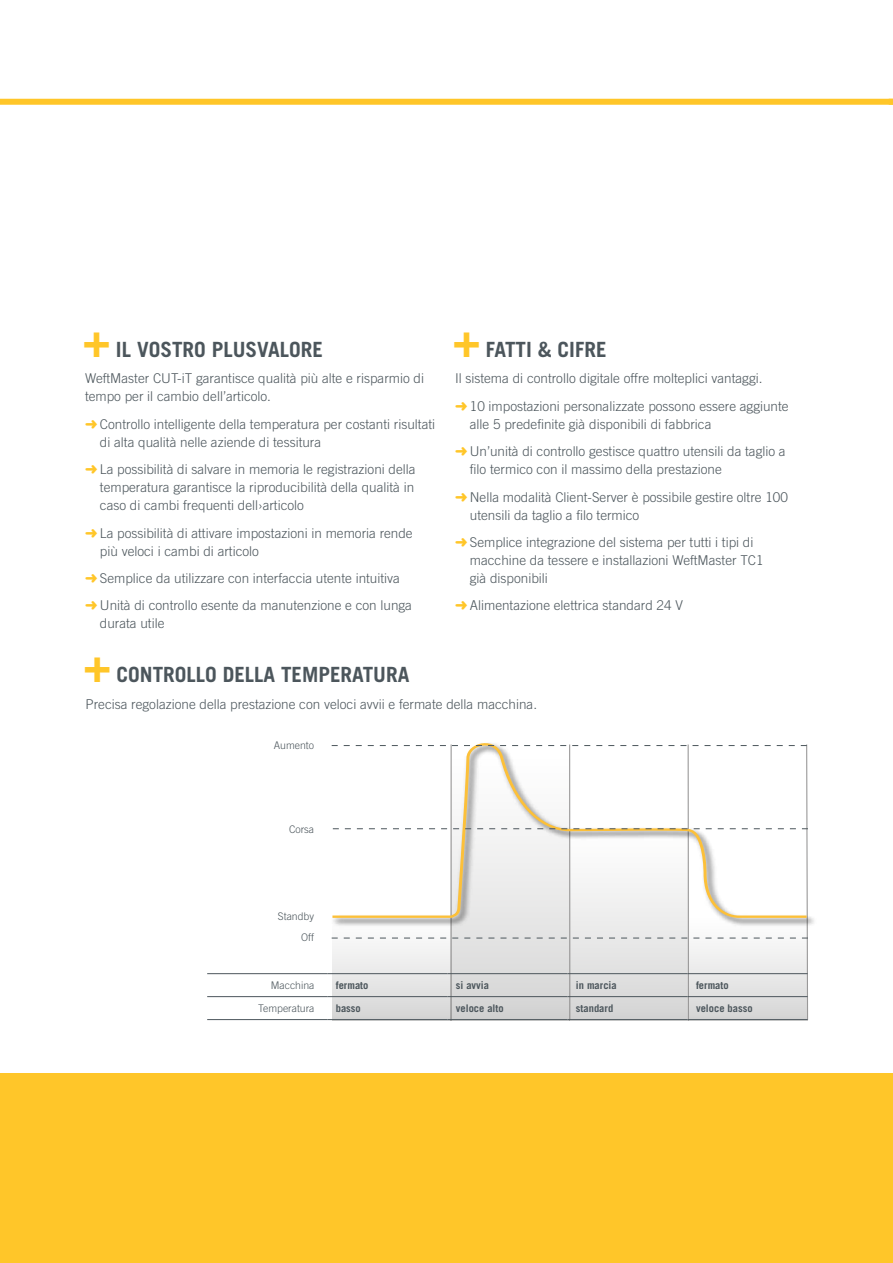
<style>
.page{position:relative;width:893px;height:1263px;background:#fff}
.page>*{position:absolute;margin:0;border:0;box-sizing:border-box;transform-origin:0 0}
.t1{font:700 21px "Trade Gothic LT Std";color:#4c565c}
.t2{font:300 13.5px/18px "Trade Gothic LT Std";color:#4c565c}
.t3{font:700 10.5px "Trade Gothic LT Com";color:#4c565c}
.t4{font:300 10.5px/21px "Trade Gothic LT Com";color:#4c565c;text-align:right}
.s1{font-family:"Trade Gothic LT Com";font-size:45px;color:#ffc629}
.s2{color:#ffc629}
</style>
<div class="page">
<div style="left:0;top:99px;width:893px;height:6px;background:#ffc629"></div>
<div style="left:0;top:1073px;width:893px;height:190px;background:#ffc629"></div>
<svg style="left:332px;top:744px;width:476px;height:275px"></svg>
<hr style="left:207px;top:973px;width:120px;height:1px;background:#4c565c">
<hr style="left:327px;top:973px;width:120px;height:1px;background:#4c565c">
<hr style="left:447px;top:973px;width:120px;height:1px;background:#4c565c">
<hr style="left:567px;top:973px;width:120px;height:1px;background:#4c565c">
<hr style="left:687px;top:973px;width:121px;height:1px;background:#4c565c">
<hr style="left:207px;top:996px;width:120px;height:1px;background:#4c565c">
<hr style="left:327px;top:996px;width:120px;height:1px;background:#4c565c">
<hr style="left:447px;top:996px;width:120px;height:1px;background:#4c565c">
<hr style="left:567px;top:996px;width:120px;height:1px;background:#4c565c">
<hr style="left:687px;top:996px;width:121px;height:1px;background:#4c565c">
<hr style="left:207px;top:1019px;width:120px;height:1px;background:#4c565c">
<hr style="left:327px;top:1019px;width:120px;height:1px;background:#4c565c">
<hr style="left:447px;top:1019px;width:120px;height:1px;background:#4c565c">
<hr style="left:567px;top:1019px;width:120px;height:1px;background:#4c565c">
<hr style="left:687px;top:1019px;width:121px;height:1px;background:#4c565c">
<h1 class="t1" style="left:83px;top:336px;width:241px"><span class="s1">+</span> IL VOSTRO PLUSVALORE</h1>
<p class="t2" style="left:85px;top:369px;width:341px">WeftMaster CUT-iT garantisce qualità più alte e risparmio di tempo per il cambio dell’articolo.</p>
<p class="t2" style="left:100px;top:415px;width:337px;text-indent:-15px"><span class="s2">➜</span> Controllo intelligente della temperatura per costanti risultati di alta qualità nelle aziende di tessitura</p>
<p class="t2" style="left:100px;top:460px;width:317px;text-align:justify;text-indent:-15px"><span class="s2">➜</span> La possibilità di salvare in memoria le registrazioni della temperatura garantisce la riproducibilità della qualità in caso di cambi frequenti dell›articolo</p>
<p class="t2" style="left:100px;top:523px;width:314px;text-indent:-15px"><span class="s2">➜</span> La possibilità di attivare impostazioni in memoria rende più veloci i cambi di articolo</p>
<p class="t2" style="left:85px;top:564px;width:328px;line-height:27.3px"><span class="s2">➜</span> Semplice da utilizzare con interfaccia utente intuitiva <span class="s2">➜</span> Unità di controllo esente da manutenzione e con lunga</p>
<p class="t2" style="left:100px;top:614px;width:66px">durata utile</p>
<h1 class="t1" style="left:453px;top:336px;width:155px"><span class="s1">+</span> FATTI &amp; CIFRE</h1>
<p class="t2" style="left:455px;top:365px;width:335px;line-height:27.3px">Il sistema di controllo digitale offre molteplici vantaggi.<br><span class="s2">➜</span> 10 impostazioni personalizzate possono essere aggiunte</p>
<p class="t2" style="left:455px;top:410px;width:332px;line-height:27.3px;text-indent:15px">alle 5 predefinite già disponibili di fabbrica<br><span class="s2">➜</span> Un’unità di controllo gestisce quattro utensili da taglio a</p>
<p class="t2" style="left:455px;top:455px;width:334px;line-height:27.3px;text-indent:15px">filo termico con il massimo della prestazione<br><span class="s2">➜</span> Nella modalità Client-Server è possibile gestire oltre 100</p>
<p class="t2" style="left:455px;top:501px;width:300px;line-height:27.3px;text-indent:15px">utensili da taglio a filo termico<br><span class="s2">➜</span> Semplice integrazione del sistema per tutti i tipi di</p>
<p class="t2" style="left:470px;top:551px;width:295px">macchine da tessere e installazioni WeftMaster TC1 già disponibili</p>
<p class="t2" style="left:455px;top:596px;width:229px"><span class="s2">➜</span> Alimentazione elettrica standard 24 V</p>
<h1 class="t1" style="left:84px;top:661px;width:327px"><span class="s1">+</span> CONTROLLO DELLA TEMPERATURA</h1>
<p class="t2" style="left:86px;top:695px;width:453px">Precisa regolazione della prestazione con veloci avvii e fermate della macchina.</p>
<p class="t4" style="left:274px;top:734px;width:42px">Aumento</p>
<p class="t4" style="left:289px;top:818px;width:27px">Corsa</p>
<p class="t4" style="left:278px;top:905px;width:38px">Standby<br>Off</p>
<p class="t4" style="left:271px;top:975px;width:45px">Macchina</p>
<p class="t3" style="left:336px;top:979px;width:34px">fermato</p>
<p class="t3" style="left:456px;top:979px;width:35px">si avvia</p>
<p class="t3" style="left:576px;top:979px;width:42px">in marcia</p>
<p class="t3" style="left:696px;top:979px;width:34px">fermato</p>
<p class="t4" style="left:258px;top:998px;width:58px">Temperatura</p>
<p class="t3" style="left:336px;top:1002px;width:27px">basso</p>
<p class="t3" style="left:456px;top:1002px;width:49px">veloce alto</p>
<p class="t3" style="left:576px;top:1002px;width:39px">standard</p>
<p class="t3" style="left:696px;top:1002px;width:58px">veloce basso</p>
</div>
